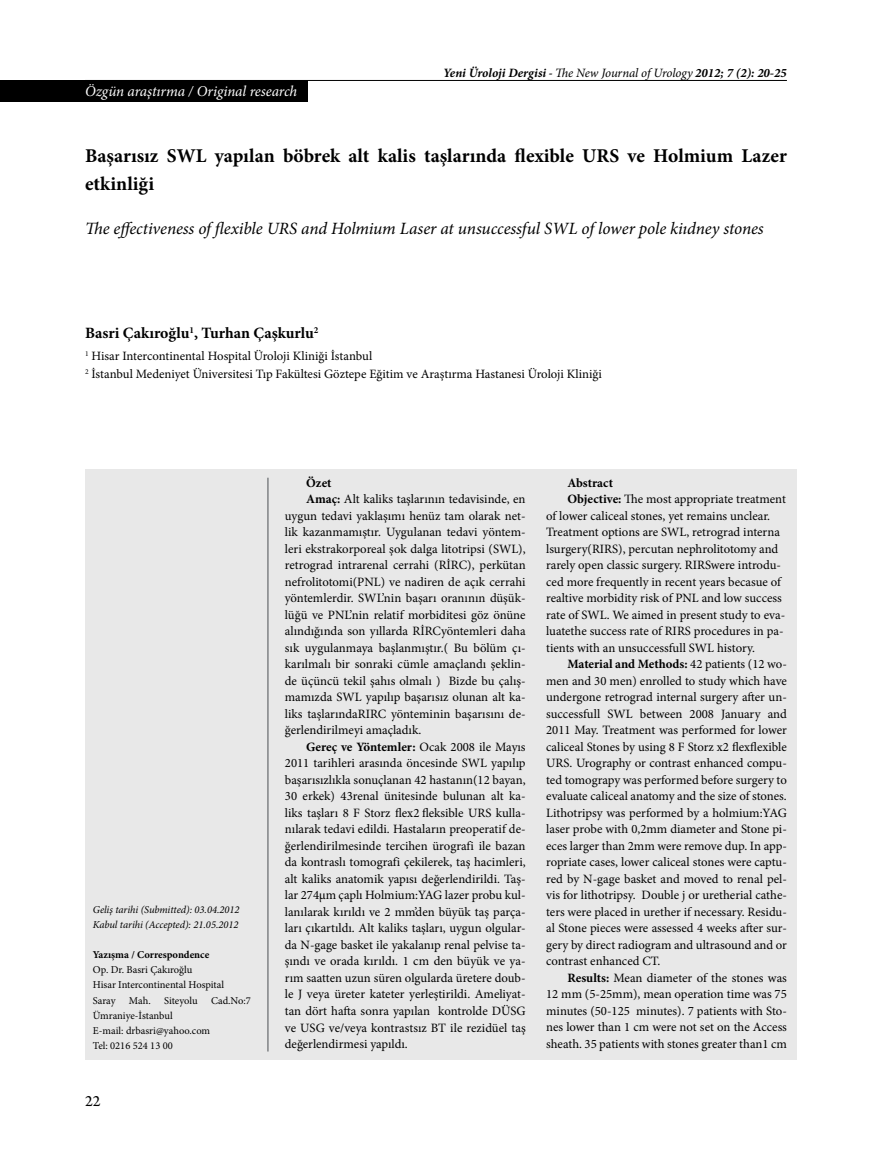
<style>
.page{position:relative;width:872px;height:1170px;background:#fff}
.page>*{position:absolute;margin:0;border:0;box-sizing:border-box;transform-origin:0 0}
.t1{font:700 19.5px/28.5px "Minion Pro";color:#000}
.t2{font:italic 17.25px "Minion Pro";letter-spacing:-.005em;color:#000}
.t3{font:16.5px "Arno Pro";color:#000}
.t4{font:700 15.75px "Minion Pro";color:#000}
.t5{font:italic 15px "Minion Pro";letter-spacing:-.01em;color:#fff}
.t6{font:12.75px/18px "Minion Pro";color:#000}
.t7{font:700 12.75px "Minion Pro";color:#000}
.t8{font:italic 700 12.75px "Minion Pro";color:#000}
.t9{font:10.5px/15px "Minion Pro";color:#000}
.t10{font:italic 10.5px/15px "Minion Pro";letter-spacing:-.005em;color:#000}
.t11{font:700 10.5px "Minion Pro";color:#000}
.s1{font-stretch:condensed}
.s2{font-weight:400}
.s3{font-weight:700}
</style>
<div class="page">
<hr style="left:85px;top:80px;width:702px;height:1px;background:#000">
<div style="left:85px;top:469px;width:712px;height:590px;background:#e8e8e8"></div>
<div style="left:0;top:80px;width:308px;height:21px;background:#000"></div>
<hr style="left:267px;top:477px;width:2px;height:574px;background:#808285">
<p class="t5" style="left:85px;top:81px;width:214px">Özgün araştırma / Original research</p>
<p class="t8" style="left:443px;top:63px;width:345px">Yeni Üroloji Dergisi <span class="s1">-</span> <span class="s2">The New Journal of Urology</span> 2012; 7 (2): 20-25</p>
<h1 class="t1" style="left:85px;top:141px;width:703px">Başarısız SWL yapılan böbrek alt kalis taşlarında flexible URS ve Holmium Lazer etkinliği</h1>
<h2 class="t2" style="left:85px;top:216px;width:680px">The effectiveness of flexible URS and Holmium Laser at unsuccessful SWL of lower pole kiıdney stones</h2>
<p class="t4" style="left:85px;top:322px;width:235px">Basri Çakıroğlu<sup>1</sup>, Turhan Çaşkurlu<sup>2</sup></p>
<p class="t6" style="left:85px;top:347px;width:518px"><sup>1</sup> Hisar Intercontinental Hospital Üroloji Kliniği İstanbul<br><sup>2</sup> İstanbul Medeniyet Üniversitesi Tıp Fakültesi Göztepe Eğitim ve Araştırma Hastanesi Üroloji Kliniği</p>
<p class="t10" style="left:93px;top:902px;width:148px">Geliş tarihi (Submitted): 03.04.2012<br>Kabul tarihi (Accepted): 21.05.2012</p>
<p class="t11" style="left:93px;top:947px;width:118px">Yazışma / Correspondence</p>
<p class="t9" style="left:93px;top:962px;width:133px">Op. Dr. Basri Çakıroğlu<br>Hisar Intercontinental Hospital<br>Saray</p>
<p class="t9" style="left:129px;top:992px;width:23px">Mah.</p>
<p class="t9" style="left:164px;top:992px;width:35px">Siteyolu</p>
<p class="t9" style="left:211px;top:992px;width:41px">Cad.No:7</p>
<p class="t9" style="left:93px;top:1007px;width:119px">Ümraniye-İstanbul<br>E-mail: drbasri@yahoo.com<br>Tel: 0216 524 13 00</p>
<p class="t3" style="left:85px;top:1091px;width:17px">22</p>
<p class="t7" style="left:306px;top:473px;width:27px">Özet</p>
<p class="t6" style="left:306px;top:490px;width:221px"><span class="s3">Amaç:</span> Alt kaliks taşlarının tedavisinde, en</p>
<p class="t6" style="left:285px;top:506px;width:242px">uygun tedavi yaklaşımı henüz tam olarak net-</p>
<p class="t6" style="left:285px;top:523px;width:242px">lik kazanmamıştır. Uygulanan tedavi yöntem-</p>
<p class="t6" style="left:285px;top:539px;width:242px">leri ekstrakorporeal şok dalga litotripsi (SWL),</p>
<p class="t6" style="left:285px;top:556px;width:242px">retrograd intrarenal cerrahi (RİRC), perkütan</p>
<p class="t6" style="left:285px;top:572px;width:242px">nefrolitotomi(PNL) ve nadiren de açık cerrahi</p>
<p class="t6" style="left:285px;top:589px;width:241px">yöntemlerdir. SWL’nin başarı oranının düşük-</p>
<p class="t6" style="left:285px;top:605px;width:242px">lüğü ve PNL’nin relatif morbiditesi göz önüne</p>
<p class="t6" style="left:285px;top:622px;width:242px">alındığında son yıllarda RİRCyöntemleri daha</p>
<p class="t6" style="left:285px;top:638px;width:242px">sık uygulanmaya başlanmıştır.( Bu bölüm çı-</p>
<p class="t6" style="left:285px;top:655px;width:242px">karılmalı bir sonraki cümle amaçlandı şeklin-</p>
<p class="t6" style="left:285px;top:671px;width:242px">de üçüncü tekil şahıs olmalı ) Bizde bu çalış-</p>
<p class="t6" style="left:285px;top:688px;width:242px">mamızda SWL yapılıp başarısız olunan alt ka-</p>
<p class="t6" style="left:285px;top:704px;width:242px">liks taşlarındaRIRC yönteminin başarısını de-</p>
<p class="t6" style="left:285px;top:721px;width:138px">ğerlendirilmeyi amaçladık.</p>
<p class="t7" style="left:306px;top:737px;width:221px">Gereç ve Yöntemler: <span class="s2">Ocak 2008 ile Mayıs</span></p>
<p class="t6" style="left:285px;top:754px;width:242px">2011 tarihleri arasında öncesinde SWL yapılıp</p>
<p class="t6" style="left:285px;top:770px;width:242px">başarısızlıkla sonuçlanan 42 hastanın(12 bayan,</p>
<p class="t6" style="left:285px;top:787px;width:242px">30 erkek) 43renal ünitesinde bulunan alt ka-</p>
<p class="t6" style="left:285px;top:803px;width:242px">liks taşları 8 F Storz flex2 fleksible URS kulla-</p>
<p class="t6" style="left:285px;top:820px;width:242px">nılarak tedavi edildi. Hastaların preoperatif de-</p>
<p class="t6" style="left:285px;top:836px;width:242px">ğerlendirilmesinde tercihen ürografi ile bazan</p>
<p class="t6" style="left:285px;top:853px;width:242px">da kontraslı tomografi çekilerek, taş hacimleri,</p>
<p class="t6" style="left:285px;top:869px;width:242px">alt kaliks anatomik yapısı değerlendirildi. Taş-</p>
<p class="t6" style="left:285px;top:886px;width:242px">lar 274µm çaplı Holmium:YAG lazer probu kul-</p>
<p class="t6" style="left:285px;top:902px;width:242px">lanılarak kırıldı ve 2 mm’den büyük taş parça-</p>
<p class="t6" style="left:285px;top:919px;width:242px">ları çıkartıldı. Alt kaliks taşları, uygun olgular-</p>
<p class="t6" style="left:285px;top:935px;width:242px">da N-gage basket ile yakalanıp renal pelvise ta-</p>
<p class="t6" style="left:285px;top:952px;width:242px">şındı ve orada kırıldı. 1 cm den büyük ve ya-</p>
<p class="t6" style="left:285px;top:968px;width:242px">rım saatten uzun süren olgularda üretere doub-</p>
<p class="t6" style="left:285px;top:985px;width:242px">le J veya üreter kateter yerleştirildi. Ameliyat-</p>
<p class="t6" style="left:285px;top:1001px;width:242px">tan dört hafta sonra yapılan kontrolde DÜSG</p>
<p class="t6" style="left:285px;top:1018px;width:242px">ve USG ve/veya kontrastsız BT ile rezidüel taş</p>
<p class="t6" style="left:285px;top:1034px;width:124px">değerlendirmesi yapıldı.</p>
<p class="t7" style="left:567px;top:473px;width:47px">Abstract</p>
<p class="t6" style="left:567px;top:490px;width:220px"><span class="s3">Objective:</span> The most appropriate treatment</p>
<p class="t6" style="left:546px;top:506px;width:225px">of lower caliceal stones, yet remains unclear.</p>
<p class="t6" style="left:546px;top:523px;width:235px">Treatment options are SWL, retrograd interna</p>
<p class="t6" style="left:546px;top:539px;width:234px">lsurgery(RIRS), percutan nephrolitotomy and</p>
<p class="t6" style="left:546px;top:556px;width:236px">rarely open classic surgery. RIRSwere introdu-</p>
<p class="t6" style="left:546px;top:572px;width:236px">ced more frequently in recent years becasue of</p>
<p class="t6" style="left:546px;top:589px;width:237px">realtive morbidity risk of PNL and low success</p>
<p class="t6" style="left:546px;top:605px;width:240px">rate of SWL. We aimed in present study to eva-</p>
<p class="t6" style="left:546px;top:622px;width:239px">luatethe success rate of RIRS procedures in pa-</p>
<p class="t6" style="left:546px;top:638px;width:210px">tients with an unsuccessfull SWL history.</p>
<p class="t7" style="left:567px;top:655px;width:221px">Material and Methods: <span class="s2">42 patients (12 wo-</span></p>
<p class="t6" style="left:546px;top:671px;width:242px">men and 30 men) enrolled to study which have</p>
<p class="t6" style="left:546px;top:688px;width:242px">undergone retrograd internal surgery after un-</p>
<p class="t6" style="left:546px;top:704px;width:242px">successfull SWL between 2008 January and</p>
<p class="t6" style="left:546px;top:721px;width:242px">2011 May. Treatment was performed for lower</p>
<p class="t6" style="left:546px;top:737px;width:242px">caliceal Stones by using 8 F Storz x2 flexflexible</p>
<p class="t6" style="left:546px;top:754px;width:242px">URS. Urography or contrast enhanced compu-</p>
<p class="t6" style="left:546px;top:770px;width:242px">ted tomograpy was performed before surgery to</p>
<p class="t6" style="left:546px;top:787px;width:242px">evaluate caliceal anatomy and the size of stones.</p>
<p class="t6" style="left:546px;top:803px;width:242px">Lithotripsy was performed by a holmium:YAG</p>
<p class="t6" style="left:546px;top:820px;width:242px">laser probe with 0,2mm diameter and Stone pi-</p>
<p class="t6" style="left:546px;top:836px;width:242px">eces larger than 2mm were remove dup. In app-</p>
<p class="t6" style="left:546px;top:853px;width:242px">ropriate cases, lower caliceal stones were captu-</p>
<p class="t6" style="left:546px;top:869px;width:242px">red by N-gage basket and moved to renal pel-</p>
<p class="t6" style="left:546px;top:886px;width:242px">vis for lithotripsy. Double j or uretherial cathe-</p>
<p class="t6" style="left:546px;top:902px;width:242px">ters were placed in urether if necessary. Residu-</p>
<p class="t6" style="left:546px;top:919px;width:242px">al Stone pieces were assessed 4 weeks after sur-</p>
<p class="t6" style="left:546px;top:935px;width:242px">gery by direct radiogram and ultrasound and or</p>
<p class="t6" style="left:546px;top:952px;width:116px">contrast enhanced CT.</p>
<p class="t6" style="left:567px;top:968px;width:221px"><span class="s3">Results:</span> Mean diameter of the stones was</p>
<p class="t6" style="left:546px;top:985px;width:242px">12 mm (5-25mm), mean operation time was 75</p>
<p class="t6" style="left:546px;top:1001px;width:242px">minutes (50-125 minutes). 7 patients with Sto-</p>
<p class="t6" style="left:546px;top:1018px;width:242px">nes lower than 1 cm were not set on the Access</p>
<p class="t6" style="left:546px;top:1034px;width:242px">sheath. 35 patients with stones greater than1 cm</p>
</div>
